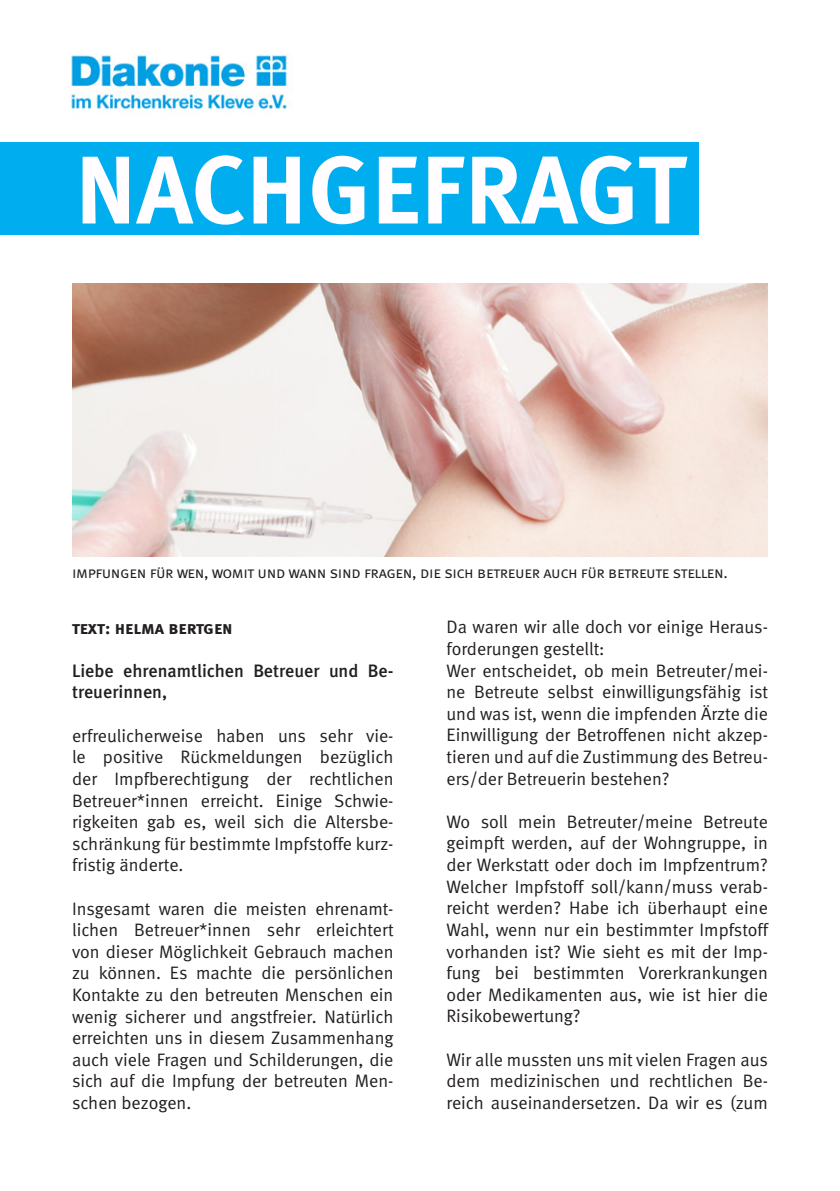
<style>
.page{position:relative;width:840px;height:1191px;background:#fff}
.page>*{position:absolute;margin:0;border:0;box-sizing:border-box;transform-origin:0 0}
.t1{font:96px "Meta Bold Caps";color:#fffdff}
.t2{font:18px/21.6px "Meta Normal";color:#231f20;text-align:justify}
.t3{font:500 18px/21.6px "Meta";color:#231f20}
.t4{font:18px "Meta Bold Caps";color:#231f20}
.t5{font:16px "Meta Normal Caps";letter-spacing:-.02em;color:#231f20}
</style>
<div class="page">
<img style="left:71px;top:54px;width:216px;height:56px">
<div style="left:0;top:142px;width:698px;height:92px;background:#00aeef"></div>
<img style="left:72px;top:283px;width:695px;height:274px">
<p class="t1" style="left:75px;top:129px;width:611px">NACHGEFRAGT</p>
<p class="t5" style="left:72px;top:563px;width:657px">impfungen für wen, womit und wann sind fragen, die sich betreuer auch für betreute stellen.</p>
<p class="t4" style="left:72px;top:616px;width:162px">text: helma bertgen</p>
<p class="t3" style="left:72px;top:660px;width:323px">Liebe ehrenamtlichen Betreuer und Be&shy;treuerinnen,</p>
<p class="t2" style="left:72px;top:724px;width:323px">erfreulicherweise haben uns sehr vie&shy;le positive Rückmeldungen bezüglich der Impfberechtigung der rechtlichen Betreuer*innen erreicht. Einige Schwie&shy;rigkeiten gab es, weil sich die Altersbe&shy;schränkung für bestimmte Impfstoffe kurz&shy;fristig änderte.</p>
<p class="t2" style="left:72px;top:897px;width:323px">Insgesamt waren die meisten ehrenamt&shy;lichen Betreuer*innen sehr erleichtert von dieser Möglichkeit Gebrauch machen zu können. Es machte die persönlichen Kontakte zu den betreuten Menschen ein wenig sicherer und angstfreier. Natürlich erreichten uns in diesem Zusammenhang auch viele Fragen und Schilderungen, die sich auf die Impfung der betreuten Men&shy;schen bezogen.</p>
<p class="t2" style="left:446px;top:616px;width:323px">Da waren wir alle doch vor einige Heraus&shy;forderungen gestellt:</p>
<p class="t2" style="left:446px;top:659px;width:323px">Wer entscheidet, ob mein Betreuter/mei&shy;ne Betreute selbst einwilligungsfähig ist und was ist, wenn die impfenden Ärzte die Einwilligung der Betroffenen nicht akzep&shy;tieren und auf die Zustimmung des Betreu&shy;ers/der Betreuerin bestehen?</p>
<p class="t2" style="left:446px;top:810px;width:323px">Wo soll mein Betreuter/meine Betreute geimpft werden, auf der Wohngruppe, in der Werkstatt oder doch im Impfzentrum?<br>Welcher Impfstoff soll/kann/muss verab&shy;reicht werden? Habe ich überhaupt eine Wahl, wenn nur ein bestimmter Impfstoff vorhanden ist? Wie sieht es mit der Imp&shy;fung bei bestimmten Vorerkrankungen oder Medikamenten aus, wie ist hier die Risikobewertung?</p>
<p class="t2" style="left:446px;top:1048px;width:323px">Wir alle mussten uns mit vielen Fragen aus dem medizinischen und rechtlichen Be&shy;reich auseinandersetzen. Da wir es (zum</p>
</div>
